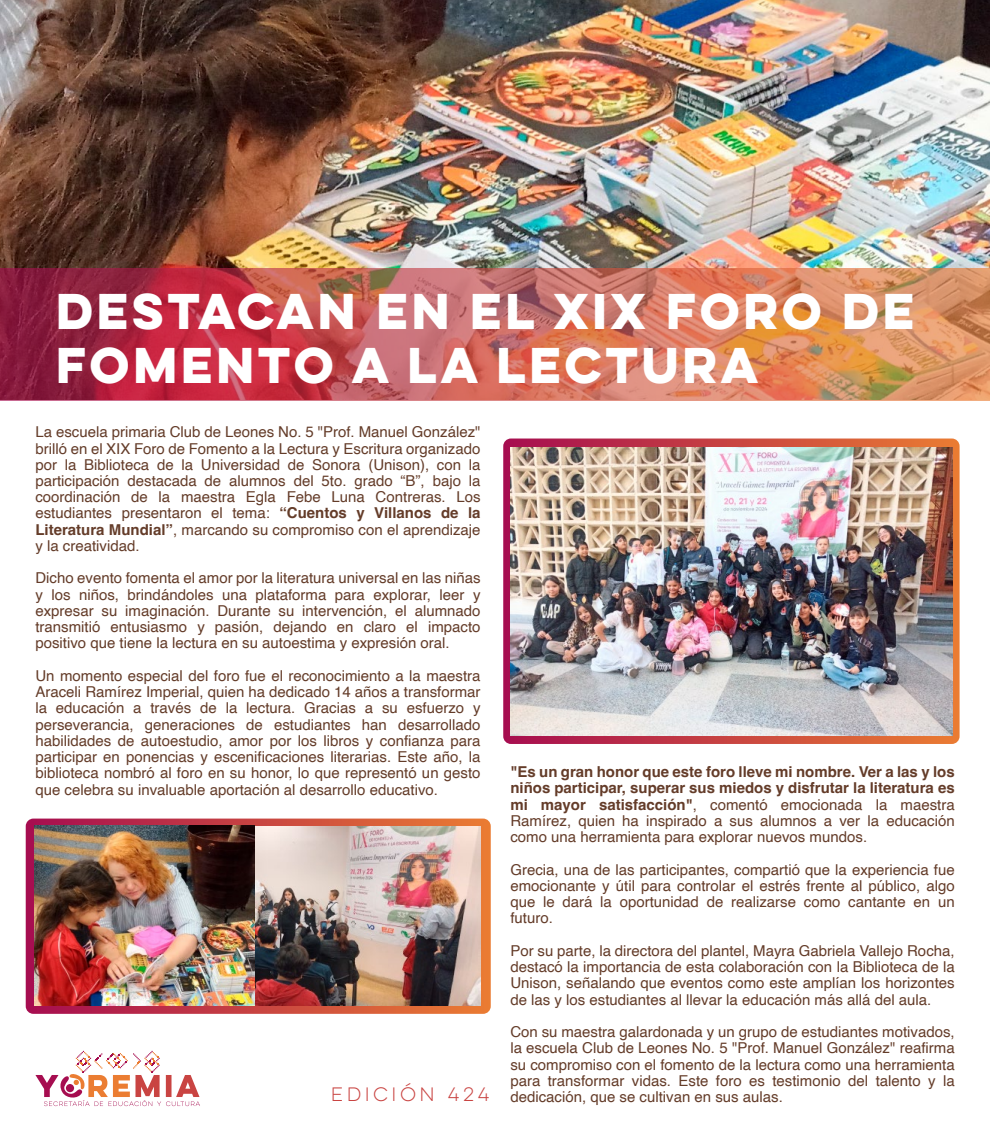
<style>
.page{position:relative;width:990px;height:1125px;background:#fff}
.page>*{position:absolute;margin:0;border:0;box-sizing:border-box;transform-origin:0 0}
.t1{font:700 45px/54px "Lulo Clean W01 One";letter-spacing:-.14em;color:#fff}
.t2{font:17.38px "Lulo Clean W01 One";color:#c94442}
.t3{font:15px/16.2px "Helvetica";color:#643c29;text-align:justify}
.t4{font:700 15px/16.2px "Helvetica";color:#643c29;text-align:justify}
.s1{font-weight:700}
.s2{font-weight:400}
</style>
<div class="page">
<svg style="left:26px;top:819px;width:465px;height:195px"></svg>
<svg style="left:35px;top:1051px;width:165px;height:55px"></svg>
<img style="left:254px;top:826px;width:227px;height:179px">
<img style="left:34px;top:826px;width:220px;height:180px">
<img style="left:0;top:0;width:989px;height:269px">
<img style="left:0;top:269px;width:989px;height:132px">
<svg style="left:503px;top:439px;width:457px;height:305px"></svg>
<img style="left:510px;top:448px;width:442px;height:287px">
<img style="left:989px;top:0;width:1px;height:401px">
<h1 class="t1" style="left:56px;top:284px;width:870px">DESTACAN EN EL XIX FORO DE<br>FOMENTO A LA LECTURA</h1>
<p class="t3" style="left:35px;top:424px;width:447px">La escuela primaria Club de Leones No. 5 "Prof. Manuel González" brilló en el XIX Foro de Fomento a la Lectura y Escritura organizado por la Biblioteca de la Universidad de Sonora (Unison), con la participación destacada de alumnos del 5to. grado “B”, bajo la coordinación de la maestra Egla Febe Luna Contreras. Los estudiantes presentaron el tema: <span class="s1">“Cuentos y Villanos de la Literatura Mundial”</span>, marcando su compromiso con el aprendizaje y la creatividad.</p>
<p class="t3" style="left:35px;top:571px;width:447px">Dicho evento fomenta el amor por la literatura universal en las niñas y los niños, brindándoles una plataforma para explorar, leer y expresar su imaginación. Durante su intervención, el alumnado transmitió entusiasmo y pasión, dejando en claro el impacto positivo que tiene la lectura en su autoestima y expresión oral.</p>
<p class="t3" style="left:35px;top:668px;width:447px">Un momento especial del foro fue el reconocimiento a la maestra Araceli Ramírez Imperial, quien ha dedicado 14 años a transformar la educación a través de la lectura. Gracias a su esfuerzo y perseverancia, generaciones de estudiantes han desarrollado habilidades de autoestudio, amor por los libros y confianza para participar en ponencias y escenificaciones literarias. Este año, la biblioteca nombró al foro en su honor, lo que representó un gesto que celebra su invaluable aportación al desarrollo educativo.</p>
<p class="t2" style="left:331px;top:1083px;width:164px">EDICIÓN 424</p>
<p class="t4" style="left:510px;top:765px;width:446px">"Es un gran honor que este foro lleve mi nombre. Ver a las y los niños participar, superar sus miedos y disfrutar la literatura es mi mayor satisfacción"<span class="s2">, comentó emocionada la maestra Ramírez, quien ha inspirado a sus alumnos a ver la educación como una herramienta para explorar nuevos mundos.</span></p>
<p class="t3" style="left:510px;top:862px;width:446px">Grecia, una de las participantes, compartió que la experiencia fue emocionante y útil para controlar el estrés frente al público, algo que le dará la oportunidad de realizarse como cantante en un futuro.</p>
<p class="t3" style="left:510px;top:943px;width:446px">Por su parte, la directora del plantel, Mayra Gabriela Vallejo Rocha, destacó la importancia de esta colaboración con la Biblioteca de la Unison, señalando que eventos como este amplían los horizontes de las y los estudiantes al llevar la educación más allá del aula.</p>
<p class="t3" style="left:510px;top:1024px;width:446px">Con su maestra galardonada y un grupo de estudiantes motivados, la escuela Club de Leones No. 5 "Prof. Manuel González" reafirma su compromiso con el fomento de la lectura como una herramienta para transformar vidas. Este foro es testimonio del talento y la dedicación, que se cultivan en sus aulas.</p>
</div>
